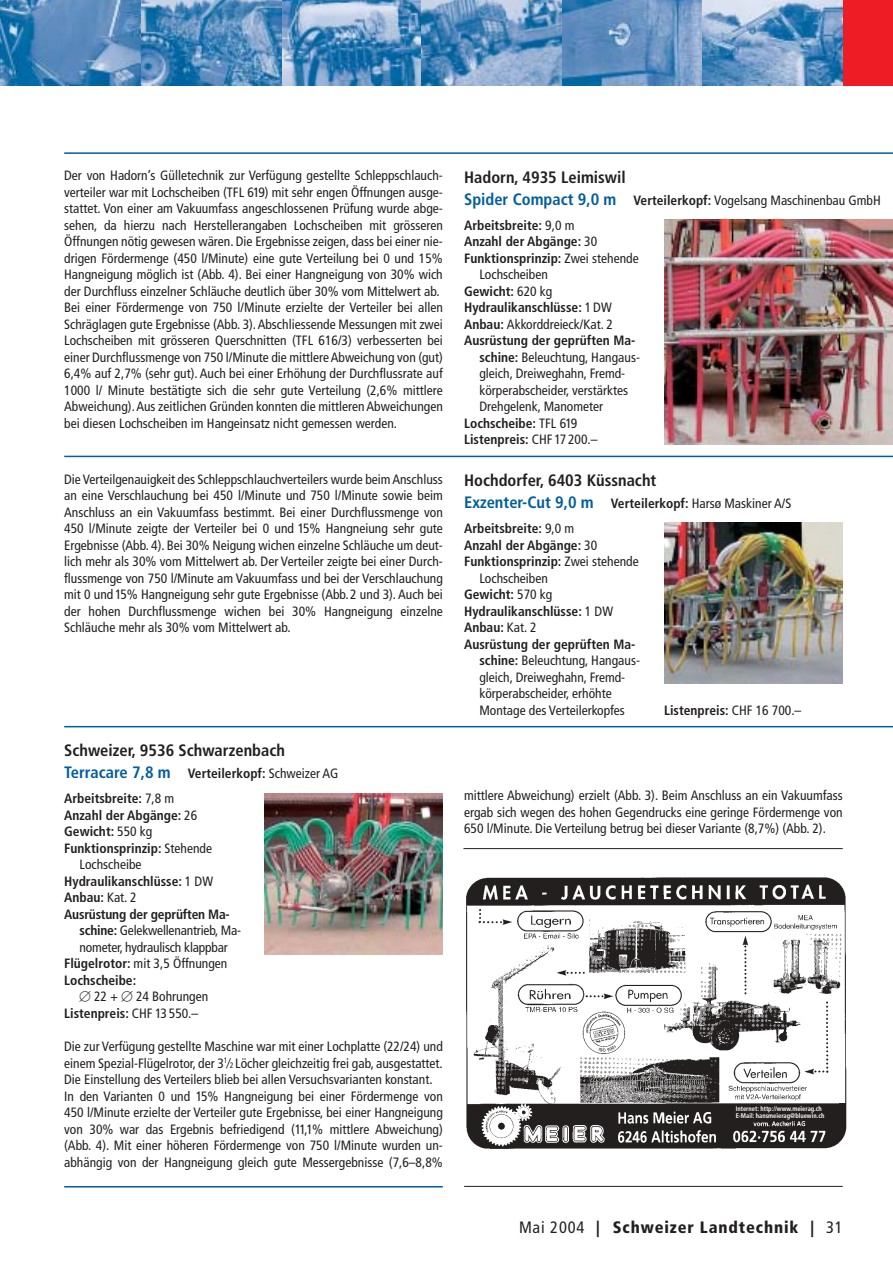
<style>
.page{position:relative;width:893px;height:1262px;background:#fff}
.page>*{position:absolute;margin:0;border:0;box-sizing:border-box;transform-origin:0 0}
.t1{font:700 condensed 16.5px/22.2px "Frutiger";color:#231f1f}
.t2{font:900 condensed 16.5px "Frutiger";letter-spacing:.05em;color:#231f1f}
.t3{font:condensed 13.5px/16.5px "Frutiger";color:#231f1f}
.t4{font:700 condensed 13.5px "Frutiger";color:#231f1f}
.t5{font:700 condensed 6.75px/7.8px "Frutiger";color:#fff;scale:.95 1}
.s1{font-size:16.5px;color:#005e9e}
.s2{font-weight:400}
.s3{font-weight:700}
.s4{font-size:7.8px}
.s5{font-weight:700;font-size:16.5px;color:#005e9e}
.s6{color:#005e9e}
.s7{font-size:13.5px}
.s8{font-weight:400;font-size:13.5px}
</style>
<div class="page">
<img style="left:562px;top:0;width:140px;height:85px">
<img style="left:281px;top:0;width:140px;height:85px">
<svg style="left:141px;top:0;width:140px;height:85px;background:#528cbc"></svg>
<svg style="left:421px;top:0;width:141px;height:85px;background:#6696c1"></svg>
<svg style="left:1px;top:0;width:140px;height:85px;background:#4f88ba"></svg>
<svg style="left:702px;top:0;width:140px;height:85px;background:#729fc8"></svg>
<div style="left:842px;top:0;width:50px;height:85px;background:#ee1c24"></div>
<img style="left:664px;top:220px;width:228px;height:224px">
<img style="left:664px;top:523px;width:178px;height:160px">
<img style="left:264px;top:793px;width:179px;height:161px">
<hr style="left:64px;top:152px;width:828px;height:2px;background:#005e9e">
<hr style="left:64px;top:455px;width:828px;height:2px;background:#005e9e">
<hr style="left:64px;top:726px;width:828px;height:1px;background:#005e9e">
<hr style="left:64px;top:1186px;width:379px;height:1px;background:#005e9e">
<img style="left:468px;top:879px;width:379px;height:270px">
<div style="left:735px;top:1105px;width:106px;height:15px;background:#231f1f"></div>
<hr style="left:463px;top:848px;width:379px;height:1px;background:#231f1f">
<hr style="left:464px;top:1186px;width:378px;height:1px;background:#231f1f">
<p class="t3" style="left:64px;top:168px;width:380px">Der von Hadorn’s Gülletechnik zur Verfügung gestellte Schleppschlauch&shy;verteiler war mit Lochscheiben (TFL 619) mit sehr engen Öffnungen ausge&shy;stattet. Von einer am Vakuumfass angeschlossenen Prüfung wurde abge&shy;sehen, da hierzu nach Herstellerangaben Lochscheiben mit grösseren Öffnungen nötig gewesen wären. Die Ergebnisse zeigen, dass bei einer nie&shy;drigen Fördermenge (450 l/Minute) eine gute Verteilung bei 0 und 15% Hangneigung möglich ist (Abb. 4). Bei einer Hangneigung von 30% wich der Durchfluss einzelner Schläuche deutlich über 30% vom Mittelwert ab.<br>Bei einer Fördermenge von 750 l/Minute erzielte der Verteiler bei allen Schräglagen gute Ergebnisse (Abb. 3).Abschliessende Messungen mit zwei Lochscheiben mit grösseren Querschnitten (TFL 616/3) verbesserten bei einer Durchflussmenge von 750 l/Minute die mittlere Abweichung von (gut)<br>6,4% auf 2,7% (sehr gut). Auch bei einer Erhöhung der Durchflussrate auf 1000 l/ Minute bestätigte sich die sehr gute Verteilung (2,6% mittlere Abweichung).Aus zeitlichen Gründen konnten die mittleren Abweichungen bei diesen Lochscheiben im Hangeinsatz nicht gemessen werden.</p>
<p class="t3" style="left:64px;top:472px;width:380px;text-align:justify">Die Verteilgenauigkeit des Schleppschlauchverteilers wurde beim Anschluss an eine Verschlauchung bei 450 l/Minute und 750 l/Minute sowie beim Anschluss an ein Vakuumfass bestimmt. Bei einer Durchflussmenge von 450 l/Minute zeigte der Verteiler bei 0 und 15% Hangneiung sehr gute Ergebnisse (Abb. 4). Bei 30% Neigung wichen einzelne Schläuche um deut&shy;lich mehr als 30% vom Mittelwert ab. Der Verteiler zeigte bei einer Durch&shy;flussmenge von 750 l/Minute am Vakuumfass und bei der Verschlauchung mit 0 und 15% Hangneigung sehr gute Ergebnisse (Abb.2 und 3). Auch bei der hohen Durchflussmenge wichen bei 30% Hangneigung einzelne Schläuche mehr als 30% vom Mittelwert ab.</p>
<p class="t1" style="left:64px;top:740px;width:222px">Schweizer, 9536 Schwarzenbach</p>
<p class="t4" style="left:64px;top:768px;width:276px"><span class="s1">Terracare 7,8 m</span> Verteilerkopf: <span class="s2">Schweizer AG</span></p>
<p class="t4" style="left:64px;top:793px;width:112px">Arbeitsbreite: <span class="s2">7,8 m</span></p>
<p class="t4" style="left:64px;top:809px;width:134px">Anzahl der Abgänge: <span class="s2">26</span></p>
<p class="t4" style="left:64px;top:826px;width:90px">Gewicht: <span class="s2">550 kg</span></p>
<p class="t4" style="left:64px;top:842px;width:149px">Funktionsprinzip: <span class="s2">Stehende</span></p>
<p class="t3" style="left:79px;top:857px;width:63px">Lochscheibe</p>
<p class="t4" style="left:64px;top:875px;width:150px">Hydraulikanschlüsse: <span class="s2">1 DW</span></p>
<p class="t4" style="left:64px;top:892px;width:74px">Anbau: <span class="s2">Kat. 2</span></p>
<p class="t4" style="left:64px;top:908px;width:167px">Ausrüstung der geprüften Ma-</p>
<p class="t3" style="left:79px;top:923px;width:163px"><span class="s3">schine:</span> Gelekwellenantrieb, Ma-</p>
<p class="t3" style="left:79px;top:940px;width:150px">nometer, hydraulisch klappbar</p>
<p class="t3" style="left:64px;top:956px;width:165px"><span class="s3">Flügelrotor:</span> mit 3,5 Öffnungen</p>
<p class="t4" style="left:64px;top:974px;width:73px">Lochscheibe:</p>
<p class="t3" style="left:94px;top:989px;width:26px">22 +</p>
<p class="t3" style="left:64px;top:989px;width:146px;text-indent:72px">24 Bohrungen<br><span class="s3">Listenpreis:</span> CHF 13 550.–</p>
<p class="t3" style="left:64px;top:1039px;width:380px">Die zur Verfügung gestellte Maschine war mit einer Lochplatte (22/24) und einem Spezial-Flügelrotor, der 3<sup>1</sup>⁄<span class="s4">2</span> Löcher gleichzeitig frei gab, ausgestattet.<br>Die Einstellung des Verteilers blieb bei allen Versuchsvarianten konstant.<br>In den Varianten 0 und 15% Hangneigung bei einer Fördermenge von 450 l/Minute erzielte der Verteiler gute Ergebnisse, bei einer Hangneigung von 30% war das Ergebnis befriedigend (11,1% mittlere Abweichung) (Abb. 4). Mit einer höheren Fördermenge von 750 l/Minute wurden un&shy;abhängig von der Hangneigung gleich gute Messergebnisse (7,6–8,8%</p>
<p class="t1" style="left:464px;top:167px;width:163px">Hadorn, 4935 Leimiswil</p>
<p class="t3" style="left:464px;top:193px;width:418px"><span class="s5">Spider Compact 9,0 m</span> <span class="s3">Verteilerkopf:</span> Vogelsang Maschinenbau GmbH</p>
<p class="t4" style="left:464px;top:220px;width:112px">Arbeitsbreite: <span class="s2">9,0 m</span></p>
<p class="t4" style="left:464px;top:236px;width:134px">Anzahl der Abgänge: <span class="s2">30</span></p>
<p class="t4" style="left:464px;top:253px;width:176px">Funktionsprinzip: <span class="s2">Zwei stehende</span></p>
<p class="t3" style="left:479px;top:267px;width:70px">Lochscheiben</p>
<p class="t4" style="left:464px;top:286px;width:90px">Gewicht: <span class="s2">620 kg</span></p>
<p class="t4" style="left:464px;top:302px;width:149px">Hydraulikanschlüsse: <span class="s2">1 DW</span></p>
<p class="t3" style="left:464px;top:317px;width:150px"><span class="s3">Anbau:</span> Akkorddreieck/Kat. 2</p>
<p class="t4" style="left:464px;top:335px;width:173px">Ausrüstung der geprüften Ma-</p>
<p class="t3" style="left:479px;top:350px;width:162px"><span class="s3">schine:</span> Beleuchtung, Hangaus-</p>
<p class="t3" style="left:479px;top:366px;width:147px">gleich, Dreiweghahn, Fremd-</p>
<p class="t3" style="left:479px;top:383px;width:150px">körperabscheider, verstärktes</p>
<p class="t3" style="left:479px;top:399px;width:125px">Drehgelenk, Manometer</p>
<p class="t4" style="left:464px;top:418px;width:114px">Lochscheibe: <span class="s2">TFL 619</span></p>
<p class="t4" style="left:464px;top:434px;width:135px">Listenpreis: <span class="s2">CHF 17 200.–</span></p>
<p class="t1" style="left:464px;top:470px;width:329px">Hochdorfer, 6403 Küssnacht<br><span class="s6">Exzenter-Cut 9,0 m</span> <span class="s7">Verteilerkopf:</span> <span class="s8">Harsø Maskiner A/S</span></p>
<p class="t4" style="left:464px;top:523px;width:112px">Arbeitsbreite: <span class="s2">9,0 m</span></p>
<p class="t4" style="left:464px;top:539px;width:134px">Anzahl der Abgänge: <span class="s2">30</span></p>
<p class="t4" style="left:464px;top:556px;width:176px">Funktionsprinzip: <span class="s2">Zwei stehende</span></p>
<p class="t3" style="left:479px;top:571px;width:70px">Lochscheiben</p>
<p class="t4" style="left:464px;top:589px;width:90px">Gewicht: <span class="s2">570 kg</span></p>
<p class="t4" style="left:464px;top:605px;width:150px">Hydraulikanschlüsse: <span class="s2">1 DW</span></p>
<p class="t4" style="left:464px;top:622px;width:74px">Anbau: <span class="s2">Kat. 2</span></p>
<p class="t4" style="left:464px;top:638px;width:173px">Ausrüstung der geprüften Ma-</p>
<p class="t3" style="left:479px;top:653px;width:162px"><span class="s3">schine:</span> Beleuchtung, Hangaus-</p>
<p class="t3" style="left:479px;top:670px;width:147px">gleich, Dreiweghahn, Fremd-</p>
<p class="t3" style="left:479px;top:686px;width:134px">körperabscheider, erhöhte</p>
<p class="t3" style="left:479px;top:703px;width:147px">Montage des Verteilerkopfes</p>
<p class="t4" style="left:664px;top:705px;width:139px">Listenpreis: <span class="s2">CHF 16 700.–</span></p>
<p class="t3" style="left:464px;top:788px;width:380px;text-align:justify">mittlere Abweichung) erzielt (Abb. 3). Beim Anschluss an ein Vakuumfass ergab sich wegen des hohen Gegendrucks eine geringe Fördermenge von 650 l/Minute. Die Verteilung betrug bei dieser Variante (8,7%) (Abb. 2).</p>
<p class="t5" style="left:735px;top:1105px;width:95px">Internet: http://www.meierag.ch<br>E-Mail: hansmeierag@bluewin.ch</p>
<p class="t2" style="left:519px;top:1220px;width:325px"><span class="s2">Mai 2004</span> | Schweizer Landtechnik | <span class="s2">31</span></p>
</div>
